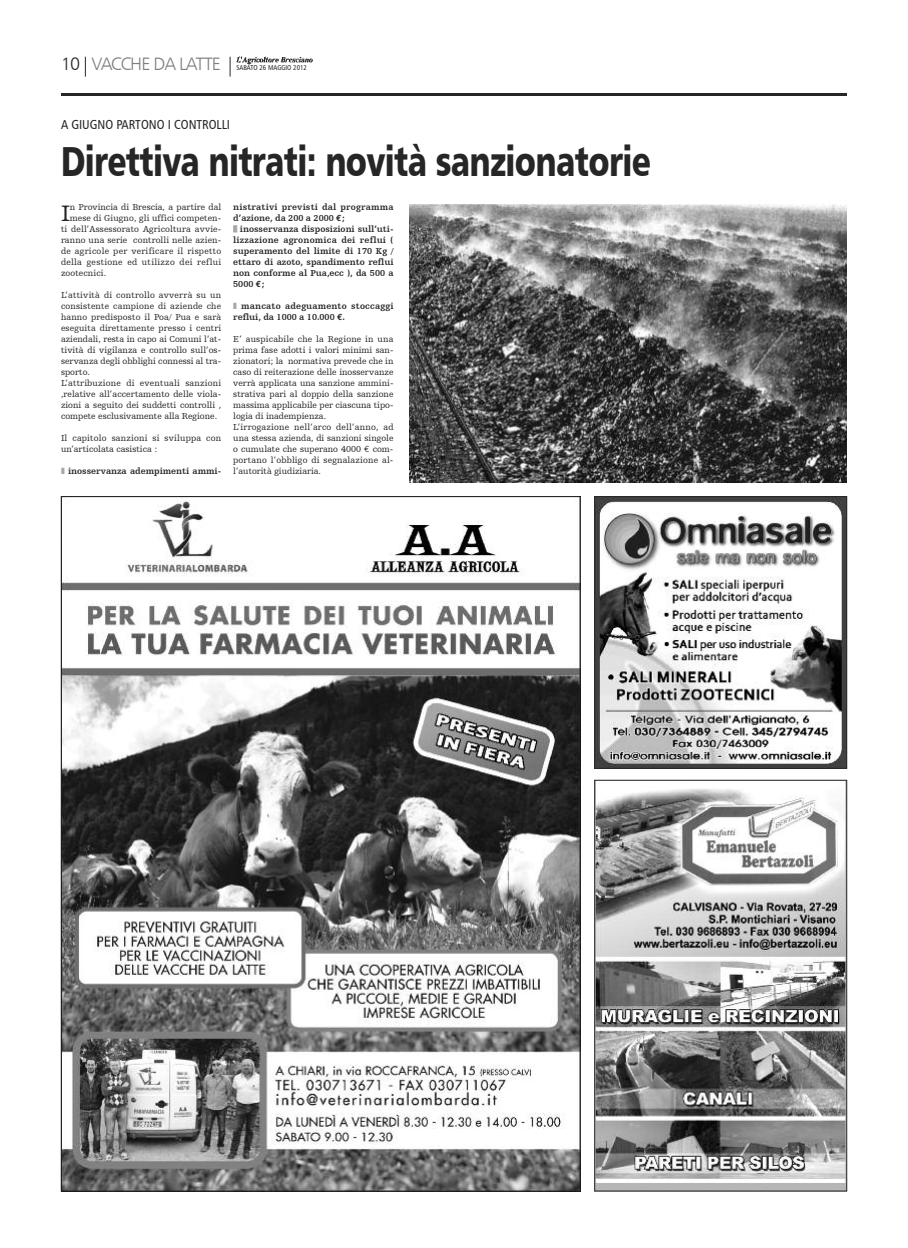
<style>
.page{position:relative;width:908px;height:1248px;background:#fff}
.page>*{position:absolute;margin:0;border:0;box-sizing:border-box;transform-origin:0 0}
.t1{font:42px "Humanist 777 BT Black B";letter-spacing:-.02em;color:#272627;scale:.76 1}
.t2{font:23.4px "Humanist Slabserif 712 BT";color:#272627}
.t3{font:18px "Humanist 777 BT Light B";letter-spacing:-.055em;color:#7d7d7d}
.t4{font:13px "Humanist 777 BT Roman Condensed B";color:#272627}
.t5{font:9px/11px "Humanist Slabserif 712 BT";letter-spacing:.005em;color:#272627}
.t6{font:700 9px/11px "Humanist Slabserif 712 BT";color:#272627}
.t7{font:700 9px/11px "Humanist Slabserif 712 BT";letter-spacing:.02em;color:#272627}
.t8{font:9px "Humanist Slabserif 712 BT";letter-spacing:.025em;color:#272627}
.t9{font:9px "Humanist Slabserif 712 BT";letter-spacing:.03em;color:#272627}
.t10{font:7px "Humanist 777 BT Roman Condensed B";color:#272627}
.s1{color:#272627}
.s2{font-family:"Euro Mono Std"}
.s3{color:#a9a8a9}
</style>
<div class="page">
<img style="left:63px;top:498px;width:515px;height:691px">
<img style="left:596px;top:498px;width:248px;height:268px">
<div style="left:594px;top:496px;width:252px;height:272px;border:1px solid #272627"></div>
<hr style="left:61px;top:93px;width:785px;height:3px;background:#272627">
<svg style="left:85px;top:57px;width:1px;height:20px"></svg>
<img style="left:236px;top:56px;width:77px;height:9px">
<svg style="left:230px;top:57px;width:1px;height:20px"></svg>
<img style="left:409px;top:205px;width:437px;height:277px">
<img style="left:596px;top:789px;width:248px;height:400px">
<div style="left:594px;top:780px;width:252px;height:411px;border:1px solid #272627"></div>
<h3 class="t3" style="left:61px;top:53px;width:161px"><span class="s1">10</span> VACCHE DA LATTE</h3>
<p class="t10" style="left:236px;top:63px;width:72px">SABATO 26 MAGGIO 2012</p>
<h3 class="t4" style="left:61px;top:116px;width:170px">A GIUGNO PARTONO I CONTROLLI</h3>
<h1 class="t1" style="left:61px;top:135px;width:777px">Direttiva nitrati: novità sanzionatorie</h1>
<h2 class="t2" style="left:61px;top:199px;width:11px">I</h2>
<p class="t5" style="left:70px;top:201px;width:153px">n Provincia di Brescia, a partire dal</p>
<p class="t6" style="left:233px;top:201px;width:162px">nistrativi previsti dal programma d’azione, da 200 a 2000 <span class="s2">€</span>;<br><span class="s3">❚</span> inosservanza disposizioni sull’uti&shy;lizzazione agronomica dei reflui ( superamento del limite di 170 Kg / ettaro di azoto, spandimento reflui non conforme al Pua,ecc ), da 500 a<br>5000 <span class="s2">€</span>;</p>
<p class="t7" style="left:233px;top:300px;width:162px"><span class="s3">❚</span> mancato adeguamento stoccaggi reflui, da 1000 a 10.000 <span class="s2">€</span>.</p>
<p class="t5" style="left:233px;top:333px;width:162px">E’ auspicabile che la Regione in una prima fase adotti i valori minimi san&shy;zionatori; la normativa prevede che in caso di reiterazione delle inosservanze verrà applicata una sanzione ammini&shy;strativa pari al doppio della sanzione massima applicabile per ciascuna tipo&shy;logia di inadempienza.<br>L’irrogazione nell’arco dell’anno, ad una stessa azienda, di sanzioni singole o cumulate che superano 4000 <span class="s2">€</span> com&shy;portano l’obbligo di segnalazione al&shy;l’autorità giudiziaria.</p>
<p class="t5" style="left:70px;top:212px;width:153px">mese di Giugno, gli uffici competen-</p>
<p class="t5" style="left:61px;top:223px;width:162px">ti dell’Assessorato Agricoltura avvie-</p>
<p class="t5" style="left:61px;top:234px;width:162px">ranno una serie controlli nelle azien-</p>
<p class="t8" style="left:61px;top:246px;width:162px">de agricole per verificare il rispetto</p>
<p class="t9" style="left:61px;top:257px;width:162px">della gestione ed utilizzo dei reflui</p>
<p class="t5" style="left:61px;top:267px;width:47px">zootecnici.</p>
<p class="t5" style="left:61px;top:289px;width:162px">L’attività di controllo avverrà su un consistente campione di aziende che hanno predisposto il Poa/ Pua e sarà eseguita direttamente presso i centri aziendali, resta in capo ai Comuni l’at&shy;tività di vigilanza e controllo sull’os&shy;servanza degli obblighi connessi al tra&shy;sporto.<br>L’attribuzione di eventuali sanzioni ,relative all’accertamento delle viola&shy;zioni a seguito dei suddetti controlli , compete esclusivamente alla Regione.</p>
<p class="t5" style="left:61px;top:432px;width:162px">Il capitolo sanzioni si sviluppa con un’articolata casistica :</p>
<p class="t6" style="left:61px;top:465px;width:162px"><span class="s3">❚</span> inosservanza adempimenti ammi-</p>
</div>
